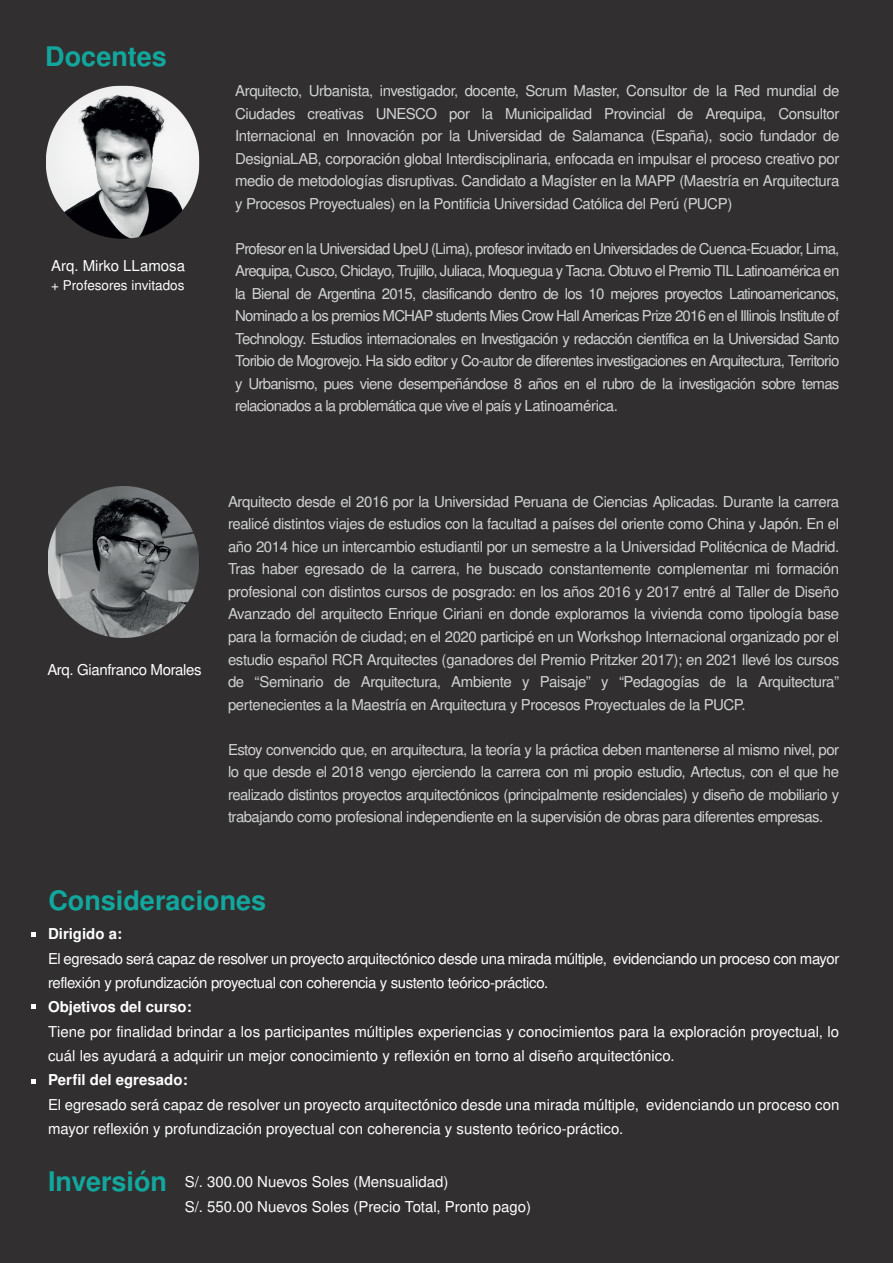
<style>
.page{position:relative;width:893px;height:1263px;background:#312f30}
.page>*{position:absolute;margin:0;border:0;box-sizing:border-box;transform-origin:0 0}
.t1{font:700 27px "Nimbus San L";color:#12a79d}
.t2{font:15px/22.5px "Nimbus San L";letter-spacing:-.03em;color:#d1d2d4;text-align:justify}
.t3{font:15px/24.3px "Nimbus San L";color:#fff}
.t4{font:15px/24.3px "Nimbus San L";letter-spacing:-.025em;color:#fff}
.t5{font:700 15px "Nimbus San L";color:#fff}
.t6{font:13.5px "Nimbus San L";color:#fff}
</style>
<div class="page">
<img style="left:45px;top:85px;width:154px;height:154px">
<img style="left:48px;top:486px;width:151px;height:151px">
<svg style="left:31px;top:932px;width:5px;height:5px"></svg>
<svg style="left:31px;top:1004px;width:5px;height:5px"></svg>
<svg style="left:31px;top:1079px;width:5px;height:5px"></svg>
<h1 class="t1" style="left:45px;top:37px;width:123px">Docentes</h1>
<p class="t3" style="left:51px;top:253px;width:136px">Arq. Mirko LLamosa</p>
<p class="t6" style="left:51px;top:276px;width:135px">+ Profesores invitados</p>
<p class="t2" style="left:235px;top:79px;width:606px">Arquitecto, Urbanista, investigador, docente, Scrum Master, Consultor de la Red mundial de Ciudades creativas UNESCO por la Municipalidad Provincial de Arequipa, Consultor Internacional en Innovación por la Universidad de Salamanca (España), socio fundador de DesigniaLAB, corporación global Interdisciplinaria, enfocada en impulsar el proceso creativo por medio de metodologías disruptivas. Candidato a Magíster en la MAPP (Maestría en Arquitectura y Procesos Proyectuales) en la Pontificia Universidad Católica del Perú (PUCP)</p>
<p class="t2" style="left:235px;top:237px;width:606px">Profesor en la Universidad UpeU (Lima), profesor invitado en Universidades de Cuenca-Ecuador, Lima, Arequipa, Cusco, Chiclayo, Trujillo, Juliaca, Moquegua y Tacna. Obtuvo el Premio TIL Latinoamérica en la Bienal de Argentina 2015, clasificando dentro de los 10 mejores proyectos Latinoamericanos, Nominado a los premios MCHAP students Mies Crow Hall Americas Prize 2016 en el Illinois Institute of Technology. Estudios internacionales en Investigación y redacción científica en la Universidad Santo Toribio de Mogrovejo. Ha sido editor y Co-autor de diferentes investigaciones en Arquitectura, Territorio y Urbanismo, pues viene desempeñándose 8 años en el rubro de la investigación sobre temas relacionados a la problemática que vive el país y Latinoamérica.</p>
<p class="t4" style="left:47px;top:657px;width:156px">Arq. Gianfranco Morales</p>
<p class="t2" style="left:228px;top:490px;width:613px">Arquitecto desde el 2016 por la Universidad Peruana de Ciencias Aplicadas. Durante la carrera realicé distintos viajes de estudios con la facultad a países del oriente como China y Japón. En el año 2014 hice un intercambio estudiantil por un semestre a la Universidad Politécnica de Madrid.<br>Tras haber egresado de la carrera, he buscado constantemente complementar mi formación profesional con distintos cursos de posgrado: en los años 2016 y 2017 entré al Taller de Diseño Avanzado del arquitecto Enrique Ciriani en donde exploramos la vivienda como tipología base para la formación de ciudad; en el 2020 participé en un Workshop Internacional organizado por el estudio español RCR Arquitectes (ganadores del Premio Pritzker 2017); en 2021 llevé los cursos de “Seminario de Arquitectura, Ambiente y Paisaje” y “Pedagogías de la Arquitectura” pertenecientes a la Maestría en Arquitectura y Procesos Proyectuales de la PUCP.</p>
<p class="t2" style="left:228px;top:737px;width:613px">Estoy convencido que, en arquitectura, la teoría y la práctica deben mantenerse al mismo nivel, por lo que desde el 2018 vengo ejerciendo la carrera con mi propio estudio, Artectus, con el que he realizado distintos proyectos arquitectónicos (principalmente residenciales) y diseño de mobiliario y trabajando como profesional independiente en la supervisión de obras para diferentes empresas.</p>
<h1 class="t1" style="left:48px;top:881px;width:219px">Consideraciones</h1>
<p class="t5" style="left:48px;top:923px;width:76px">Dirigido a:</p>
<p class="t4" style="left:48px;top:945px;width:793px">El egresado será capaz de resolver un proyecto arquitectónico desde una mirada múltiple, evidenciando un proceso con mayor reflexión y profundización proyectual con coherencia y sustento teórico-práctico.</p>
<p class="t5" style="left:48px;top:996px;width:145px">Objetivos del curso:</p>
<p class="t3" style="left:48px;top:1019px;width:793px">Tiene por finalidad brindar a los participantes múltiples experiencias y conocimientos para la exploración proyectual, lo cuál les ayudará a adquirir un mejor conocimiento y reflexión en torno al diseño arquitectónico.</p>
<p class="t5" style="left:48px;top:1069px;width:141px">Perfil del egresado:</p>
<p class="t3" style="left:48px;top:1092px;width:793px">El egresado será capaz de resolver un proyecto arquitectónico desde una mirada múltiple, evidenciando un proceso con mayor reflexión y profundización proyectual con coherencia y sustento teórico-práctico.</p>
<p class="t3" style="left:185px;top:1169px;width:348px">S/. 300.00 Nuevos Soles (Mensualidad)<br>S/. 550.00 Nuevos Soles (Precio Total, Pronto pago)</p>
<h1 class="t1" style="left:48px;top:1161px;width:121px">Inversión</h1>
</div>
